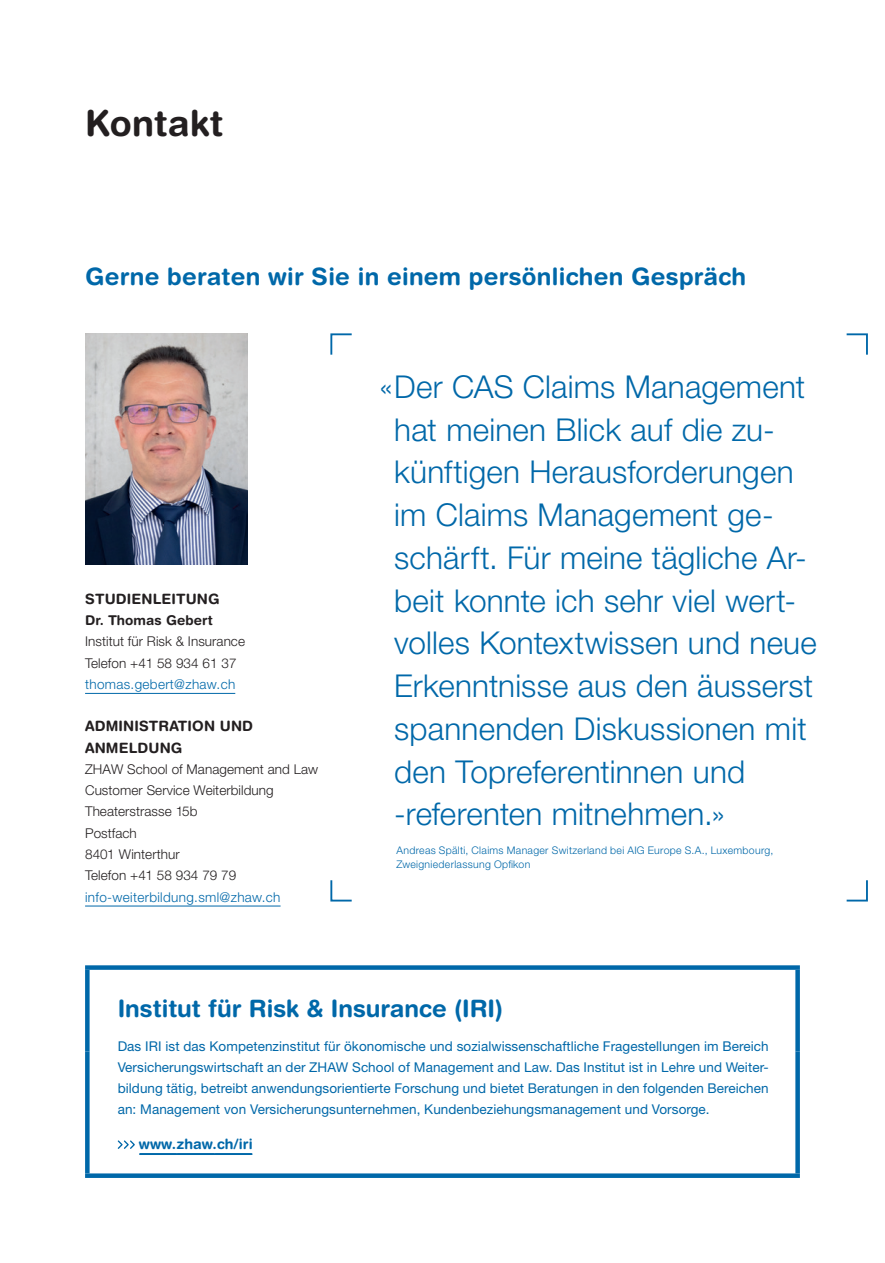
<style>
.page{position:relative;width:885px;height:1263px;background:#fff}
.page>*{position:absolute;margin:0;border:0;box-sizing:border-box;transform-origin:0 0}
.t1{font:700 36px "Helvetica Rounded LT Std";letter-spacing:.005em;color:#231f20}
.t2{font:300 31.5px/42.8px "Helvetica Neue LT Pro";letter-spacing:.005em;color:#0068a9}
.t3{font:700 24px "Helvetica Rounded LT Std";letter-spacing:.01em;color:#0068a9}
.t4{font:700 14.25px/21.3px "Helvetica Rounded LT Std";letter-spacing:.01em;color:#231f20}
.t5{font:700 14.25px "Helvetica Rounded LT Std";letter-spacing:.005em;color:#0068a9}
.t6{font:13.5px/21px "Helvetica Neue LT Pro";letter-spacing:.005em;color:#0068a9;text-align:justify}
.t7{font:300 13.5px/21.3px "Helvetica Neue LT Pro";letter-spacing:.005em;color:#231f20}
.t8{font:300 13.5px "Helvetica Neue LT Pro";letter-spacing:.025em;color:#0068a9}
.t9{font:700 13.5px "Helvetica Rounded LT Std";letter-spacing:.005em;color:#231f20}
.t10{font:300 10.5px/14.2px "Helvetica Neue LT Pro";letter-spacing:.03em;color:#0068a9}
</style>
<div class="page">
<img style="left:85px;top:333px;width:163px;height:231px">
<hr style="left:85px;top:693px;width:150px;height:1px;background:#0068a9">
<hr style="left:85px;top:906px;width:195px;height:1px;background:#0068a9">
<div style="left:85px;top:965px;width:714px;height:5px;background:#0068a9"></div>
<div style="left:85px;top:970px;width:5px;height:81px;background:#0068a9"></div>
<svg style="left:795px;top:970px;width:4px;height:81px"></svg>
<div style="left:85px;top:1051px;width:5px;height:122px;background:#0068a9"></div>
<svg style="left:795px;top:1051px;width:4px;height:122px"></svg>
<div style="left:85px;top:1173px;width:714px;height:5px;background:#0068a9"></div>
<svg style="left:117px;top:1140px;width:135px;height:15px"></svg>
<svg style="left:330px;top:333px;width:22px;height:22px"></svg>
<svg style="left:330px;top:880px;width:22px;height:22px"></svg>
<svg style="left:846px;top:333px;width:22px;height:22px"></svg>
<svg style="left:846px;top:880px;width:22px;height:22px"></svg>
<h1 class="t1" style="left:85px;top:101px;width:140px">Kontakt</h1>
<h3 class="t3" style="left:85px;top:262px;width:662px">Gerne beraten wir Sie in einem persönlichen Gespräch</h3>
<p class="t4" style="left:85px;top:588px;width:136px">STUDIENLEITUNG</p>
<p class="t9" style="left:85px;top:612px;width:129px">Dr. Thomas Gebert</p>
<p class="t7" style="left:85px;top:631px;width:161px">Institut für Risk &amp; Insurance<br>Telefon +41 58 934 61 37</p>
<p class="t8" style="left:85px;top:676px;width:152px">thomas.gebert@zhaw.ch</p>
<p class="t4" style="left:85px;top:715px;width:169px">ADMINISTRATION UND<br>ANMELDUNG</p>
<p class="t7" style="left:85px;top:758px;width:234px">ZHAW School of Management and Law<br>Customer Service Weiterbildung<br>Theaterstrasse 15b<br>Postfach<br>8401 Winterthur<br>Telefon +41 58 934 79 79</p>
<p class="t8" style="left:85px;top:888px;width:197px">info-weiterbildung.sml@zhaw.ch</p>
<p class="t2" style="left:394px;top:365px;width:424px;text-indent:-15px">«Der CAS Claims Management hat meinen Blick auf die zu&shy;künftigen Herausforderungen im Claims Management ge&shy;schärft. Für meine tägliche Ar&shy;beit konnte ich sehr viel wert&shy;volles Kontextwissen und neue<br>Erkenntnisse aus den äusserst spannenden Diskussionen mit den Topreferentinnen und -referenten mitnehmen.»</p>
<p class="t10" style="left:396px;top:843px;width:378px">Andreas Spälti, Claims Manager Switzerland bei AIG Europe S.A., Luxembourg,<br>Zweigniederlassung Opfikon</p>
<h3 class="t3" style="left:118px;top:994px;width:387px">Institut für Risk &amp; Insurance (IRI)</h3>
<p class="t6" style="left:118px;top:1036px;width:652px">Das IRI ist das Kompetenzinstitut für ökonomische und sozialwissenschaftliche Fragestellungen im Bereich Versicherungswirtschaft an der ZHAW School of Management and Law. Das Institut ist in Lehre und Weiter&shy;bildung tätig, betreibt anwendungsorientierte Forschung und bietet Beratungen in den folgenden Bereichen an: Management von Versicherungsunternehmen, Kundenbeziehungsmanagement und Vorsorge.</p>
<p class="t5" style="left:139px;top:1135px;width:115px">www.zhaw.ch/iri</p>
</div>
